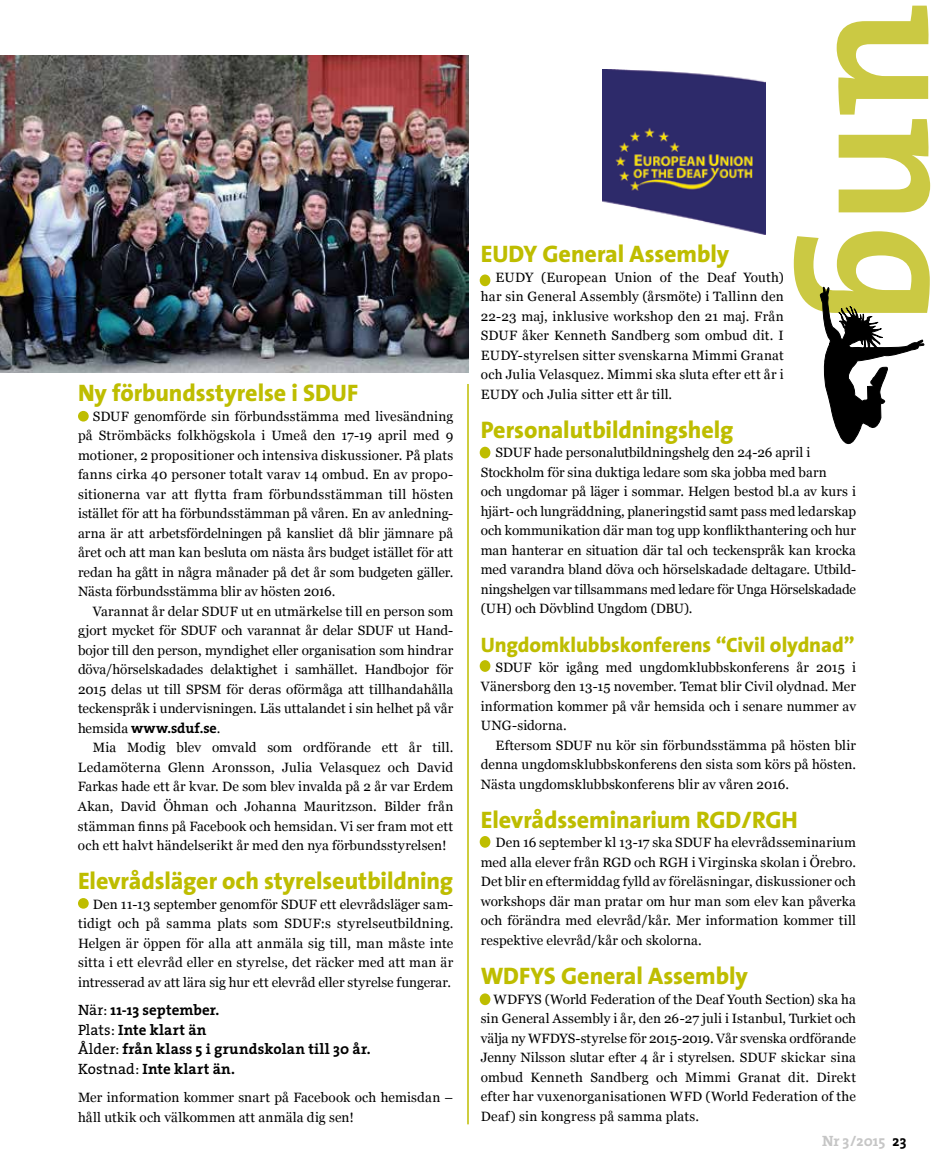
<style>
.page{position:relative;width:936px;height:1170px;background:#fff}
.page>*{position:absolute;margin:0;border:0;box-sizing:border-box;transform-origin:0 0}
.t1{font:700 180px "The Mix";color:#cbc943}
.t2{font:800 24px "The Sans";letter-spacing:-.005em;color:#bebd00}
.t3{font:800 21px "The Sans";letter-spacing:-.005em;color:#bebd00}
.t4{font:700 15px/19.5px "The Serif";letter-spacing:.01em;color:#000}
.t5{font:700 15px "The Serif";color:#c6c6c6}
.t6{font:700 14.25px "The Serif";letter-spacing:.005em;color:#000}
.t7{font:13.5px/19.5px "Georgia";color:#000;text-align:justify}
.s1{font-family:"Georgia";font-weight:400;font-size:13.5px}
.s2{font-weight:400}
.s3{color:#000}
</style>
<div class="page">
<img style="left:603px;top:69px;width:162px;height:166px">
<svg style="left:819px;top:286px;width:105px;height:159px"></svg>
<div style="left:479px;top:660px;width:11px;height:11px;background:#bebd00;border-radius:50%"></div>
<div style="left:78px;top:411px;width:11px;height:10px;background:#bebd00;border-radius:50%"></div>
<hr style="left:467px;top:384px;width:1px;height:740px;background:#bebd00">
<div style="left:479px;top:274px;width:11px;height:12px;background:#bebd00;border-radius:50%"></div>
<div style="left:479px;top:836px;width:11px;height:11px;background:#bebd00;border-radius:50%"></div>
<div style="left:78px;top:898px;width:11px;height:10px;background:#bebd00;border-radius:50%"></div>
<div style="left:479px;top:446px;width:11px;height:12px;background:#bebd00;border-radius:50%"></div>
<div style="left:479px;top:993px;width:11px;height:12px;background:#bebd00;border-radius:50%"></div>
<img style="left:0;top:55px;width:468px;height:317px">
<h2 class="t2" style="left:78px;top:373px;width:281px">Ny förbundsstyrelse i SDUF</h2>
<p class="t7" style="left:78px;top:406px;width:377px;text-indent:15px">SDUF genomförde sin förbundsstämma med livesändning på Strömbäcks folkhögskola i Umeå den 17-19 april med 9 motioner, 2 propositioner och intensiva diskussioner. På plats fanns cirka 40 personer totalt varav 14 ombud. En av propo&shy;sitionerna var att flytta fram förbundsstämman till hösten istället för att ha förbundsstämman på våren. En av anledning&shy;arna är att arbetsfördelningen på kansliet då blir jämnare på året och att man kan besluta om nästa års budget istället för att redan ha gått in några månader på det år som budgeten gäller.<br>Nästa förbundsstämma blir av hösten 2016.</p>
<p class="t7" style="left:78px;top:601px;width:377px;text-indent:15px">Varannat år delar SDUF ut en utmärkelse till en person som gjort mycket för SDUF och varannat år delar SDUF ut Hand&shy;bojor till den person, myndighet eller organisation som hindrar döva/hörselskadades delaktighet i samhället. Handbojor för 2015 delas ut till SPSM för deras oförmåga att tillhandahålla teckenspråk i undervisningen. Läs uttalandet i sin helhet på vår</p>
<p class="t6" style="left:78px;top:716px;width:144px"><span class="s1">hemsida</span> www.sduf.se<span class="s1">.</span></p>
<p class="t7" style="left:78px;top:737px;width:377px;text-indent:15px">Mia Modig blev omvald som ordförande ett år till.<br>Ledamöterna Glenn Aronsson, Julia Velasquez och David Farkas hade ett år kvar. De som blev invalda på 2 år var Erdem Akan, David Öhman och Johanna Mauritzson. Bilder från stämman finns på Facebook och hemsidan. Vi ser fram mot ett och ett halvt händelserikt år med den nya förbundsstyrelsen!</p>
<h2 class="t2" style="left:78px;top:860px;width:377px">Elevrådsläger och styrelseutbildning</h2>
<p class="t7" style="left:78px;top:893px;width:377px;text-indent:15px">Den 11-13 september genomför SDUF ett elevrådsläger sam&shy;tidigt och på samma plats som SDUF:s styrelseutbildning.<br>Helgen är öppen för alla att anmäla sig till, man måste inte sitta i ett elevråd eller en styrelse, det räcker med att man är intresserad av att lära sig hur ett elevråd eller styrelse fungerar.</p>
<p class="t4" style="left:78px;top:999px;width:294px"><span class="s2">När:</span> 11-13 september.<br><span class="s2">Plats:</span> Inte klart än<br><span class="s2">Ålder:</span> från klass 5 i grundskolan till 30 år.<br><span class="s2">Kostnad:</span> Inte klart än.</p>
<p class="t7" style="left:78px;top:1087px;width:377px">Mer information kommer snart på Facebook och hemisdan – håll utkik och välkommen att anmäla dig sen!</p>
<h1 class="t1" style="left:1050px;top:3px;width:323px;rotate:90deg">ung</h1>
<h2 class="t2" style="left:480px;top:234px;width:250px">EUDY General Assembly</h2>
<p class="t7" style="left:480px;top:266px;width:304px;text-indent:15px">EUDY (European Union of the Deaf Youth) har sin General Assembly (årsmöte) i Tallinn den 22-23 maj, inklusive workshop den 21 maj. Från SDUF åker Kenneth Sandberg som ombud dit. I EUDY-styrelsen sitter svenskarna Mimmi Granat och Julia Velasquez. Mimmi ska sluta efter ett år i EUDY och Julia sitter ett år till.</p>
<h2 class="t2" style="left:480px;top:409px;width:254px">Personalutbildningshelg</h2>
<p class="t7" style="left:480px;top:442px;width:377px;text-align:left;text-indent:15px">SDUF hade personalutbildningshelg den 24-26 april i Stockholm för sina duktiga ledare som ska jobba med barn<br>och ungdomar på läger i sommar. Helgen bestod bl.a av kurs i hjärt- och lungräddning, planeringstid samt pass med ledarskap och kommunikation där man tog upp konflikthantering och hur man hanterar en situation där tal och teckenspråk kan krocka med varandra bland döva och hörselskadade deltagare. Utbild&shy;ningshelgen var tillsammans med ledare för Unga Hörselskadade (UH) och Dövblind Ungdom (DBU).</p>
<h3 class="t3" style="left:480px;top:627px;width:375px">Ungdomklubbskonferens “Civil olydnad”</h3>
<p class="t7" style="left:480px;top:656px;width:377px;text-indent:15px">SDUF kör igång med ungdomklubbskonferens år 2015 i Vänersborg den 13-15 november. Temat blir Civil olydnad. Mer information kommer på vår hemsida och i senare nummer av UNG-sidorna.</p>
<p class="t7" style="left:480px;top:734px;width:377px;text-indent:15px">Eftersom SDUF nu kör sin förbundsstämma på hösten blir denna ungdomsklubbskonferens den sista som körs på hösten.<br>Nästa ungdomsklubbskonferens blir av våren 2016.</p>
<h2 class="t2" style="left:480px;top:799px;width:318px">Elevrådsseminarium RGD/RGH</h2>
<p class="t7" style="left:480px;top:832px;width:377px;text-indent:15px">Den 16 september kl 13-17 ska SDUF ha elevrådsseminarium med alla elever från RGD och RGH i Virginska skolan i Örebro.<br>Det blir en eftermiddag fylld av föreläsningar, diskussioner och workshops där man pratar om hur man som elev kan påverka och förändra med elevråd/kår. Mer information kommer till respektive elevråd/kår och skolorna.</p>
<h2 class="t2" style="left:480px;top:955px;width:268px">WDFYS General Assembly</h2>
<p class="t7" style="left:480px;top:988px;width:377px;text-indent:13px">WDFYS (World Federation of the Deaf Youth Section) ska ha sin General Assembly i år, den 26-27 juli i Istanbul, Turkiet och välja ny WFDYS-styrelse för 2015-2019. Vår svenska ordförande Jenny Nilsson slutar efter 4 år i styrelsen. SDUF skickar sina ombud Kenneth Sandberg och Mimmi Granat dit. Direkt efter har vuxenorganisationen WFD (World Federation of the Deaf) sin kongress på samma plats.</p>
<p class="t5" style="left:822px;top:1127px;width:86px">Nr 3/2015 <span class="s3">23</span></p>
</div>
